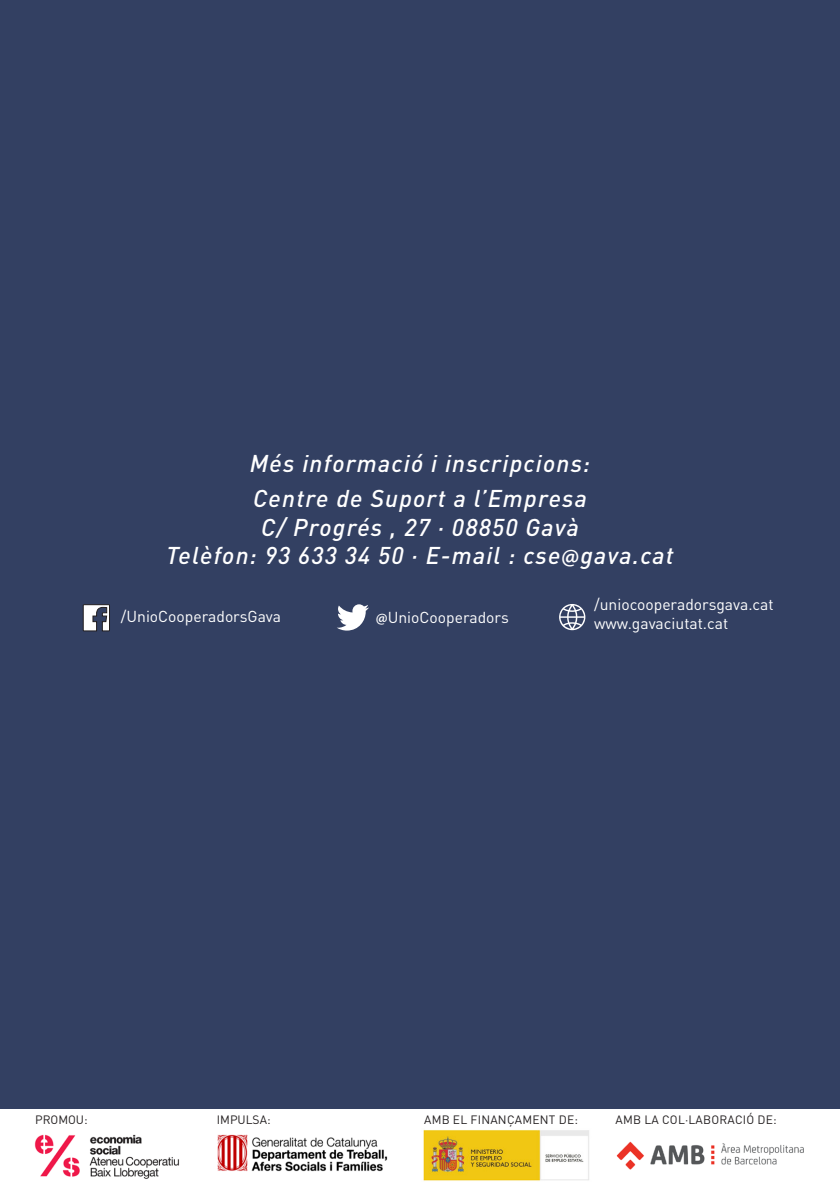
<style>
.page{position:relative;width:840px;height:1191px;background:#fff}
.page>*{position:absolute;margin:0;border:0;box-sizing:border-box;transform-origin:0 0}
.t1{font:italic 500 24px "DIN Pro";letter-spacing:.05em;color:#fff}
.t2{font:15.6px "DIN Pro";color:#fff}
.t3{font:12px "DIN Pro";letter-spacing:.02em;color:#231f20}
.t4{font:12px "DIN Pro";color:#231f20}
.s1{font-family:"Myriad Pro";font-weight:600}
</style>
<div class="page">
<div style="left:0;top:0;width:839px;height:1191px;background:#334062"></div>
<div style="left:0;top:1109px;width:839px;height:82px;background:#fff"></div>
<svg style="left:82px;top:604px;width:28px;height:28px"></svg>
<svg style="left:337px;top:604px;width:32px;height:26px"></svg>
<svg style="left:559px;top:604px;width:26px;height:26px"></svg>
<img style="left:34px;top:1134px;width:145px;height:45px">
<img style="left:217px;top:1134px;width:171px;height:38px">
<img style="left:423px;top:1130px;width:166px;height:51px">
<img style="left:616px;top:1141px;width:188px;height:29px">
<p class="t1" style="left:250px;top:444px;width:341px">Més informació i inscripcions:</p>
<p class="t1" style="left:253px;top:479px;width:335px">Centre de Suport a l’Empresa</p>
<p class="t1" style="left:261px;top:507px;width:319px">C/ Progrés , 27 · 08850 Gavà</p>
<p class="t1" style="left:166px;top:536px;width:508px">Telèfon: 93 633 34 50 · E-mail : cse<span class="s1">@</span>gava.cat</p>
<p class="t2" style="left:121px;top:604px;width:162px">/UnioCooperadorsGava</p>
<p class="t2" style="left:376px;top:604px;width:134px"><span class="s1">@</span>UnioCooperadors</p>
<p class="t2" style="left:594px;top:592px;width:181px">/uniocooperadorsgava.cat</p>
<p class="t2" style="left:594px;top:611px;width:135px">www.gavaciutat.cat</p>
<p class="t3" style="left:35px;top:1110px;width:54px">PROMOU:</p>
<p class="t4" style="left:217px;top:1110px;width:55px">IMPULSA:</p>
<p class="t3" style="left:424px;top:1110px;width:155px">AMB EL FINANÇAMENT DE:</p>
<p class="t3" style="left:615px;top:1110px;width:162px">AMB LA COL·LABORACIÓ DE:</p>
</div>
